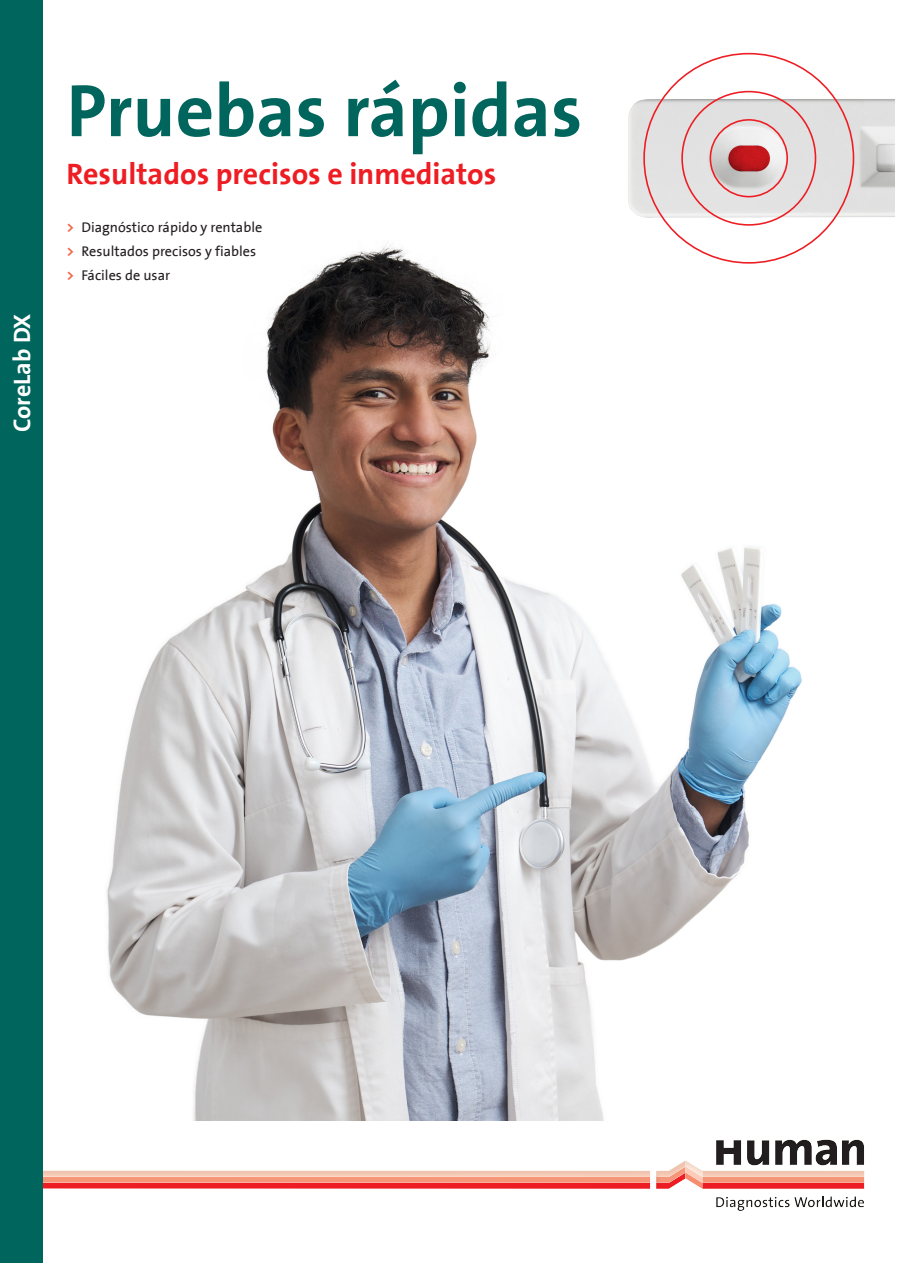
<style>
.page{position:relative;width:898px;height:1263px;background:#fff}
.page>*{position:absolute;margin:0;border:0;box-sizing:border-box;transform-origin:0 0}
.H1__Title__36_pt{font:700 75px "The Sans B7";color:#00665d}
.H2__Subtitle_18pt{font:700 30px "The Sans B7";color:#ee1d23}
.H5__Subhead_12pt{font:700 24px "The Sans B7";color:#fff}
.t1{font:14.25px "The Sans B5 Plain";color:#231f20}
.s1{font-family:"The Sans B7";font-weight:700;color:#f26648}
</style>
<div class="page">
<img style="left:107px;top:242px;width:695px;height:879px">
<img style="left:600px;top:99px;width:294px;height:150px">
<svg style="left:642px;top:52px;width:212px;height:212px"></svg>
<svg style="left:728px;top:146px;width:41px;height:25px"></svg>
<div style="left:20px;top:1139px;width:845px;height:72px;background:#e6dccf;opacity:.5"></div>
<div style="left:0;top:0;width:43px;height:1263px;background:#00665d"></div>
<p class="H5__Subhead_12pt" style="left:10px;top:432px;width:120px;rotate:-90deg">CoreLab DX</p>
<p class="H1__Title__36_pt" style="left:66px;top:71px;width:517px">Pruebas rápidas</p>
<p class="H2__Subtitle_18pt" style="left:66px;top:158px;width:431px">Resultados precisos e inmediatos</p>
<p class="t1" style="left:66px;top:220px;width:197px"><span class="s1">&gt;</span> Diagnóstico rápido y rentable</p>
<p class="t1" style="left:66px;top:244px;width:191px"><span class="s1">&gt;</span> Resultados precisos y fiables</p>
<p class="t1" style="left:66px;top:268px;width:105px"><span class="s1">&gt;</span> Fáciles de usar</p>
</div>
